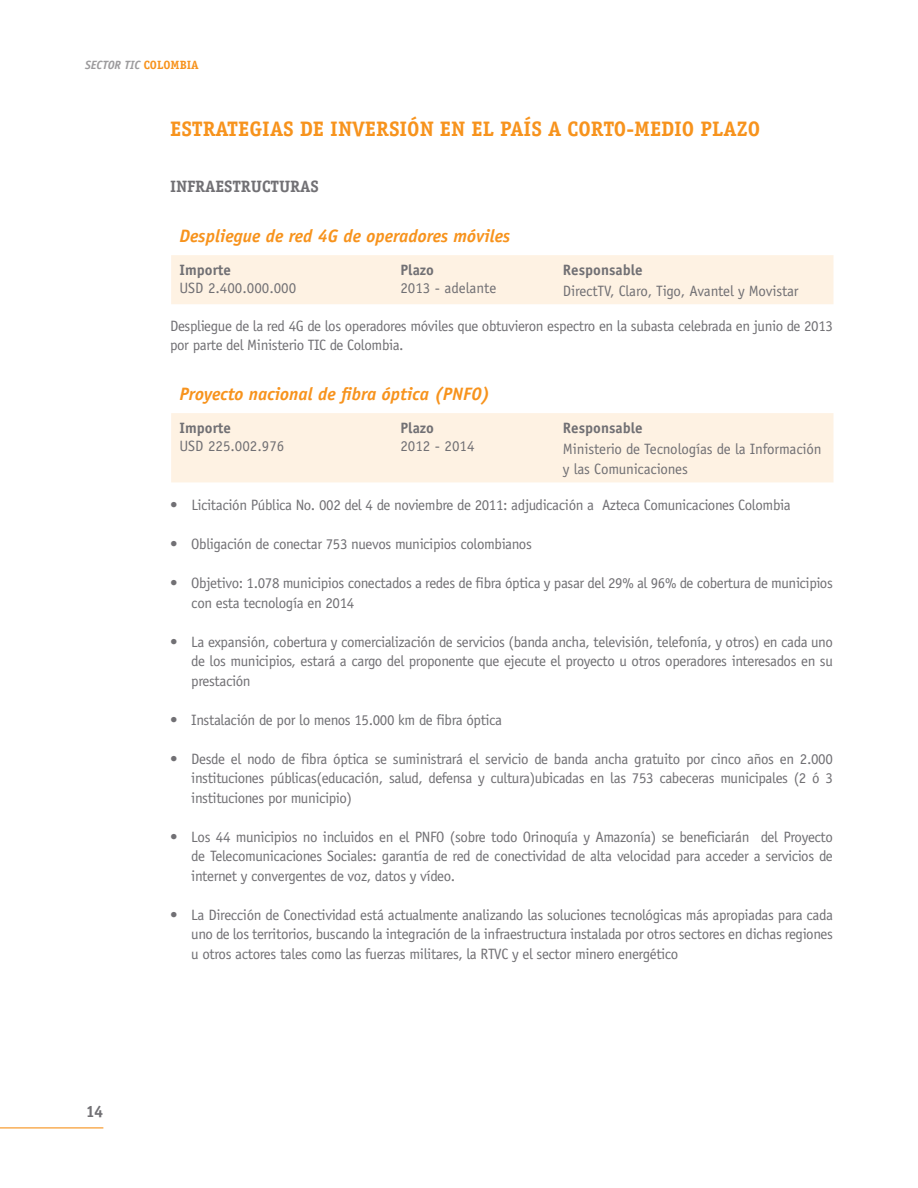
<style>
.page{position:relative;width:918px;height:1188px;background:#fff}
.page>*{position:absolute;margin:0;border:0;box-sizing:border-box;transform-origin:0 0}
.t1{font:700 21px "Officina Serif";color:#f7931d}
.t2{font:italic 700 18px "Officina Sans";color:#f7931d}
.t3{font:700 16.5px "Officina Serif";letter-spacing:-.005em;color:#717074}
.t4{font:15px/19.5px "Officina Sans";letter-spacing:-.025em;color:#717074;text-align:justify}
.t5{font:15px "Officina Sans";color:#717074}
.t6{font:700 15px "Officina Sans";color:#717074}
.t7{font:italic 700 12px "Officina Sans";color:#9c9b9d}
.s1{font-family:"Officina Serif";font-style:normal;color:#f7931d}
</style>
<div class="page">
<hr style="left:0;top:1127px;width:103px;height:1px;background:#f7931d">
<div style="left:171px;top:255px;width:662px;height:49px;background:#fef2e3"></div>
<div style="left:171px;top:413px;width:662px;height:69px;background:#fef2e3"></div>
<p class="t7" style="left:85px;top:58px;width:115px">Sector TIC <span class="s1">COLOMBIA</span></p>
<h1 class="t1" style="left:170px;top:115px;width:58px">ESTRATEGIAS</h1>
<h1 class="t1" style="left:300px;top:115px;width:222px">DE INVERSIÓN EN EL PAÍS</h1>
<h1 class="t1" style="left:548px;top:115px;width:99px">A CORTO-MEDIO</h1>
<h1 class="t1" style="left:701px;top:115px;width:36px">PLAZO</h1>
<p class="t3" style="left:170px;top:176px;width:150px">INFRAESTRUCTURAS</p>
<p class="t2" style="left:180px;top:225px;width:332px">Despliegue de red 4G de operadores móviles</p>
<p class="t6" style="left:180px;top:261px;width:53px">Importe</p>
<p class="t5" style="left:180px;top:280px;width:118px">USD 2.400.000.000</p>
<p class="t6" style="left:400px;top:261px;width:35px">Plazo</p>
<p class="t5" style="left:400px;top:280px;width:97px">2013 - adelante</p>
<p class="t6" style="left:563px;top:261px;width:81px">Responsable</p>
<p class="t4" style="left:563px;top:281px;width:237px">DirectTV, Claro, Tigo, Avantel y Movistar</p>
<p class="t4" style="left:170px;top:316px;width:664px">Despliegue de la red 4G de los operadores móviles que obtuvieron espectro en la subasta celebrada en junio de 2013 por parte del Ministerio TIC de Colombia.</p>
<p class="t2" style="left:180px;top:383px;width:312px">Proyecto nacional de fibra óptica (PNFO)</p>
<p class="t6" style="left:180px;top:419px;width:53px">Importe</p>
<p class="t5" style="left:180px;top:438px;width:106px">USD 225.002.976</p>
<p class="t6" style="left:400px;top:419px;width:35px">Plazo</p>
<p class="t5" style="left:400px;top:438px;width:76px">2012 - 2014</p>
<p class="t6" style="left:563px;top:419px;width:81px">Responsable</p>
<p class="t4" style="left:563px;top:439px;width:260px;line-height:20.2px">Ministerio de Tecnologías de la Información y las Comunicaciones</p>
<p class="t3" style="left:86px;top:1101px;width:19px">14</p>
<p class="t4" style="left:170px;top:495px;width:622px">• Licitación Pública No. 002 del 4 de noviembre de 2011: adjudicación a Azteca Comunicaciones Colombia</p>
<p class="t4" style="left:170px;top:534px;width:363px">• Obligación de conectar 753 nuevos municipios colombianos</p>
<p class="t4" style="left:191px;top:573px;width:643px;text-indent:-21px">• Objetivo: 1.078 municipios conectados a redes de fibra óptica y pasar del 29% al 96% de cobertura de municipios con esta tecnología en 2014</p>
<p class="t4" style="left:191px;top:632px;width:643px;text-indent:-21px">• La expansión, cobertura y comercialización de servicios (banda ancha, televisión, telefonía, y otros) en cada uno de los municipios, estará a cargo del proponente que ejecute el proyecto u otros operadores interesados en su prestación</p>
<p class="t4" style="left:170px;top:710px;width:334px">• Instalación de por lo menos 15.000 km de fibra óptica</p>
<p class="t4" style="left:191px;top:749px;width:643px;text-indent:-21px">• Desde el nodo de fibra óptica se suministrará el servicio de banda ancha gratuito por cinco años en 2.000 instituciones públicas(educación, salud, defensa y cultura)ubicadas en las 753 cabeceras municipales (2 ó 3 instituciones por municipio)</p>
<p class="t4" style="left:191px;top:827px;width:643px;text-indent:-21px">• Los 44 municipios no incluidos en el PN FO (sobre todo Orinoquía y Amazonía) se beneficiarán del Proyecto de Telecomunicaciones Sociales: garantía de red de conectividad de alta velocidad para acceder a servicios de internet y convergentes de voz, datos y vídeo.</p>
<p class="t4" style="left:191px;top:905px;width:643px;text-indent:-21px">• La Dirección de Conectividad está actualmente analizando las soluciones tecnológicas más apropiadas para cada uno de los territorios, buscando la integración de la infraestructura instalada por otros sectores en dichas regiones u otros actores tales como las fuerzas militares, la RTVC y el sector minero energético</p>
</div>
